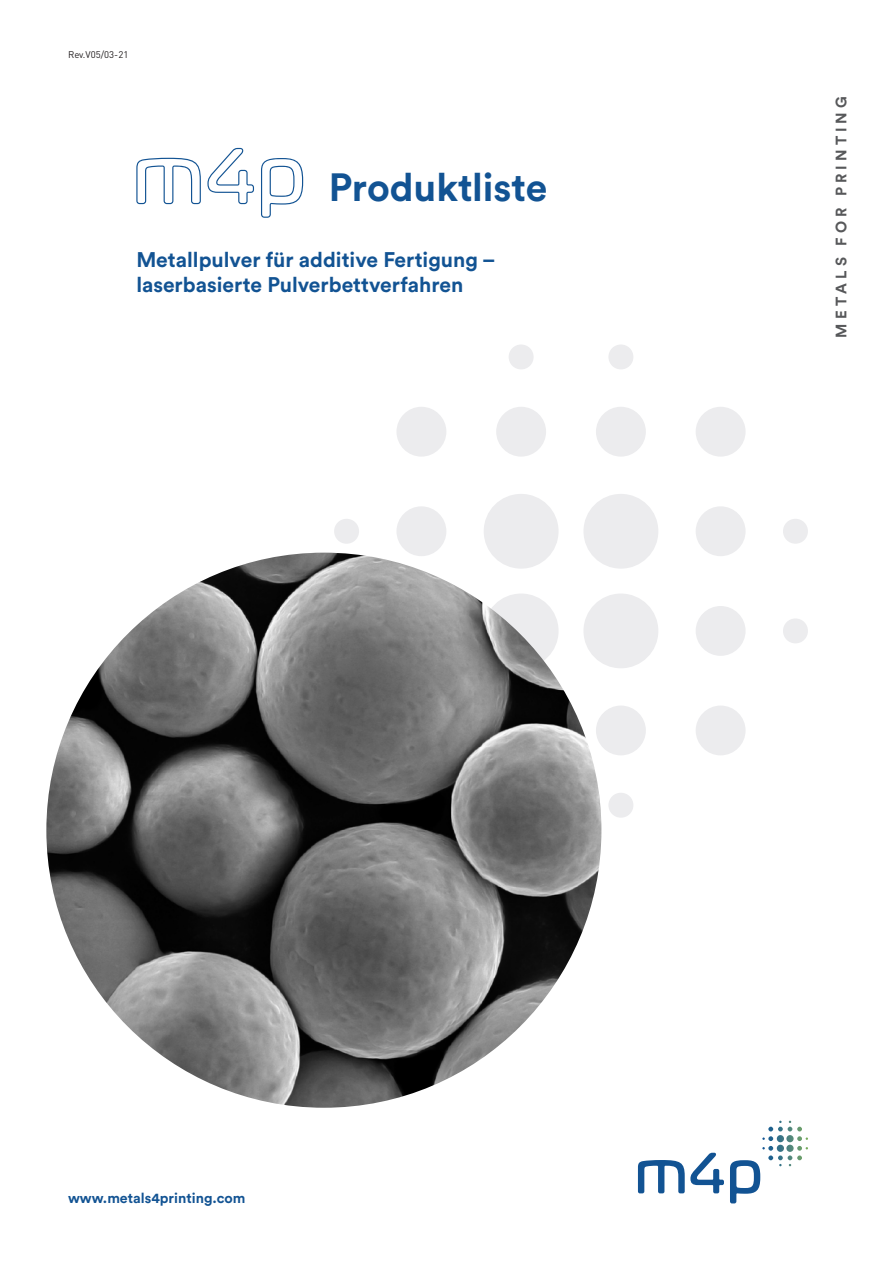
<style>
.page{position:relative;width:893px;height:1263px;background:#fff}
.page>*{position:absolute;margin:0;border:0;box-sizing:border-box;transform-origin:0 0}
.t1{font:700 39px "Circular Std";color:#125393}
.t2{font:700 21px/25.2px "Circular Std";color:#125393}
.t3{font:700 15px "Circular Std";letter-spacing:.27em;color:#57585a}
.t4{font:700 14.25px "Circular Std";color:#125393}
.t5{font:9.6px "DIN Pro";color:#231f20}
</style>
<div class="page">
<svg style="left:730px;top:1121px;width:78px;height:82px"></svg>
<svg style="left:638px;top:1153px;width:86px;height:40px"></svg>
<svg style="left:334px;top:345px;width:474px;height:473px"></svg>
<img style="left:46px;top:553px;width:555px;height:555px;border-radius:278px">
<svg style="left:207px;top:148px;width:47px;height:56px"></svg>
<svg style="left:261px;top:158px;width:42px;height:60px"></svg>
<svg style="left:136px;top:158px;width:65px;height:46px"></svg>
<p class="t5" style="left:68px;top:48px;width:62px">Rev.V05/03-21</p>
<h1 class="t1" style="left:329px;top:162px;width:220px">Produktliste</h1>
<p class="t2" style="left:136px;top:246px;width:361px">Metallpulver für additive Fertigung – laserbasierte Pulverbettverfahren</p>
<p class="t3" style="left:832px;top:337px;width:243px;rotate:-90deg">METALS FOR PRINTING</p>
<p class="t4" style="left:68px;top:1189px;width:179px">www.metals4printing.com</p>
</div>
